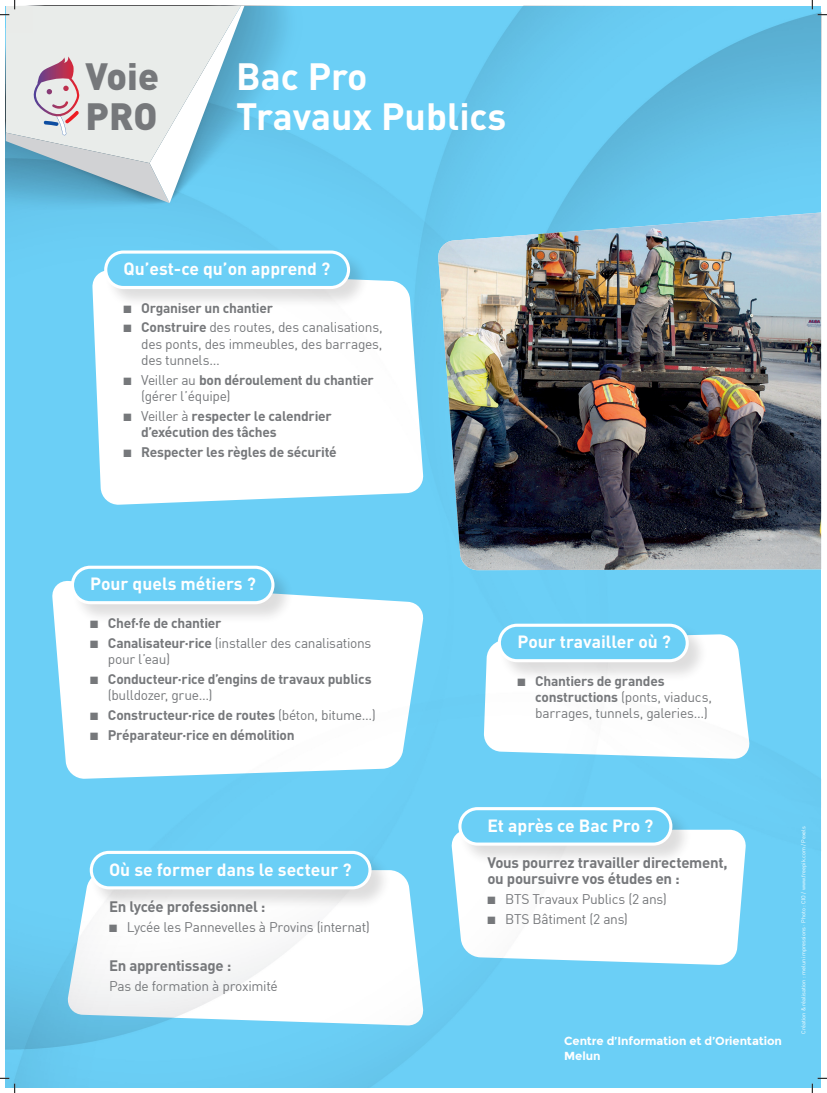
<style>
.page{position:relative;width:827px;height:1093px;background:#fff}
.page>*{position:absolute;margin:0;border:0;box-sizing:border-box;transform-origin:0 0}
.t1{font:700 37.5px/40px "DIN";color:#fff}
.t2{font:900 37.5px/40px "DIN";color:#76787b}
.t3{font:700 17.5px "DIN";color:#fff}
.t4{font:700 15px/16.2px "DIN";letter-spacing:-.02em;color:#76787b}
.t5{font:13.75px/16.2px "DIN";letter-spacing:-.025em;color:#76787b}
.t6{font:700 13.75px/16.2px "DIN";letter-spacing:-.02em;color:#76787b}
.t7{font:700 11.62px/14.7px "Montserrat";letter-spacing:-.01em;color:#fff}
.t8{font:5.62px "DIN";color:#fff}
.s1{font-weight:700}
.s2{font-weight:400}
</style>
<div class="page">
<img style="left:6px;top:6px;width:815px;height:1081px">
<div style="left:104px;top:250px;width:266px;height:59px;background:#231f20;opacity:.15"></div>
<div style="left:106px;top:252px;width:242px;height:35px;background:#6bcff6;border-radius:18px"></div>
<div style="left:104px;top:250px;width:246px;height:39px;border:3px solid #fff;border-radius:18px"></div>
<div style="left:71px;top:565px;width:223px;height:59px;background:#231f20;opacity:.15"></div>
<div style="left:72px;top:567px;width:201px;height:35px;background:#6bcff6;border-radius:18px"></div>
<div style="left:71px;top:565px;width:203px;height:39px;border:3px solid #fff;border-radius:18px"></div>
<div style="left:90px;top:850px;width:301px;height:59px;background:#231f20;opacity:.15"></div>
<div style="left:91px;top:852px;width:279px;height:35px;background:#6bcff6;border-radius:18px"></div>
<div style="left:90px;top:850px;width:281px;height:39px;border:3px solid #fff;border-radius:18px"></div>
<div style="left:498px;top:623px;width:210px;height:59px;background:#231f20;opacity:.15"></div>
<div style="left:499px;top:625px;width:188px;height:35px;background:#6bcff6;border-radius:18px"></div>
<div style="left:498px;top:623px;width:190px;height:39px;border:3px solid #fff;border-radius:18px"></div>
<div style="left:458px;top:807px;width:234px;height:58px;background:#231f20;opacity:.15"></div>
<div style="left:460px;top:808px;width:211px;height:36px;background:#6bcff6;border-radius:18px"></div>
<div style="left:458px;top:807px;width:214px;height:38px;border:3px solid #fff;border-radius:18px"></div>
<svg style="left:0;top:0;width:307px;height:209px;background:#afd5e4"></svg>
<svg style="left:0;top:1077px;width:16px;height:15px"></svg>
<svg style="left:812px;top:0;width:15px;height:16px"></svg>
<svg style="left:812px;top:1077px;width:15px;height:15px"></svg>
<h1 class="t2" style="left:86px;top:55px;width:75px">Voie<br>PRO</h1>
<h1 class="t1" style="left:236px;top:55px;width:272px">Bac Pro<br>Travaux Publics</h1>
<p class="t3" style="left:123px;top:257px;width:208px">Qu’est-ce qu’on apprend ?</p>
<p class="t6" style="left:123px;top:299px;width:151px">■ Organiser un chantier</p>
<p class="t5" style="left:141px;top:319px;width:243px;text-align:justify;text-indent:-18px">■ <span class="s1">Construire</span> des routes, des canalisations, des ponts, des immeubles, des barrages, des tunnels…</p>
<p class="t5" style="left:141px;top:371px;width:234px;text-indent:-18px">■ Veiller au <span class="s1">bon déroulement du chantier </span>(gérer l’équipe)</p>
<p class="t6" style="left:141px;top:407px;width:192px;text-indent:-18px">■ <span class="s2">Veiller à</span> respecter le calendrier d’exécution des tâches</p>
<p class="t6" style="left:123px;top:443px;width:215px">■ Respecter les règles de sécurité</p>
<p class="t3" style="left:90px;top:572px;width:167px">Pour quels métiers ?</p>
<p class="t6" style="left:90px;top:614px;width:133px">■ Chef·fe de chantier</p>
<p class="t5" style="left:108px;top:634px;width:265px;text-indent:-18px">■ <span class="s1">Canalisateur·rice</span> (installer des canalisations pour l’eau)</p>
<p class="t6" style="left:108px;top:670px;width:265px;text-indent:-18px">■ Conducteur·rice d’engins de travaux publics <span class="s2">(bulldozer, grue…)</span></p>
<p class="t6" style="left:90px;top:706px;width:287px">■ Constructeur·rice de routes <span class="s2">(béton, bitume…)</span></p>
<p class="t6" style="left:90px;top:725px;width:206px">■ Préparateur·rice en démolition</p>
<p class="t3" style="left:109px;top:857px;width:244px">Où se former dans le secteur ?</p>
<p class="t4" style="left:109px;top:897px;width:158px">En lycée professionnel :</p>
<p class="t5" style="left:109px;top:918px;width:262px">■ Lycée les Pannevelles à Provins (internat)</p>
<p class="t4" style="left:109px;top:957px;width:124px">En apprentissage :</p>
<p class="t5" style="left:109px;top:977px;width:170px">Pas de formation à proximité</p>
<p class="t3" style="left:517px;top:630px;width:155px">Pour travailler où ?</p>
<p class="t5" style="left:535px;top:672px;width:178px;text-indent:-18px">■ <span class="s1">Chantiers de grandes constructions</span> (ponts, viaducs, barrages, tunnels, galeries…)</p>
<p class="t3" style="left:487px;top:814px;width:167px">Et après ce Bac Pro ?</p>
<p class="t8" style="left:800px;top:1033px;width:209px;rotate:-90deg">Création &amp; réalisation : melun impressions · Photo : CIO / www.freepik.com / Pexels</p>
<p class="t7" style="left:564px;top:1033px;width:219px">Centre d’Information et d’Orientation<br>Melun</p>
<p class="t4" style="left:487px;top:853px;width:242px">Vous pourrez travailler directement, ou poursuivre vos études en :</p>
<p class="t5" style="left:487px;top:890px;width:181px">■ BTS Travaux Publics (2 ans)</p>
<p class="t5" style="left:487px;top:910px;width:142px">■ BTS Bâtiment (2 ans)</p>
</div>
